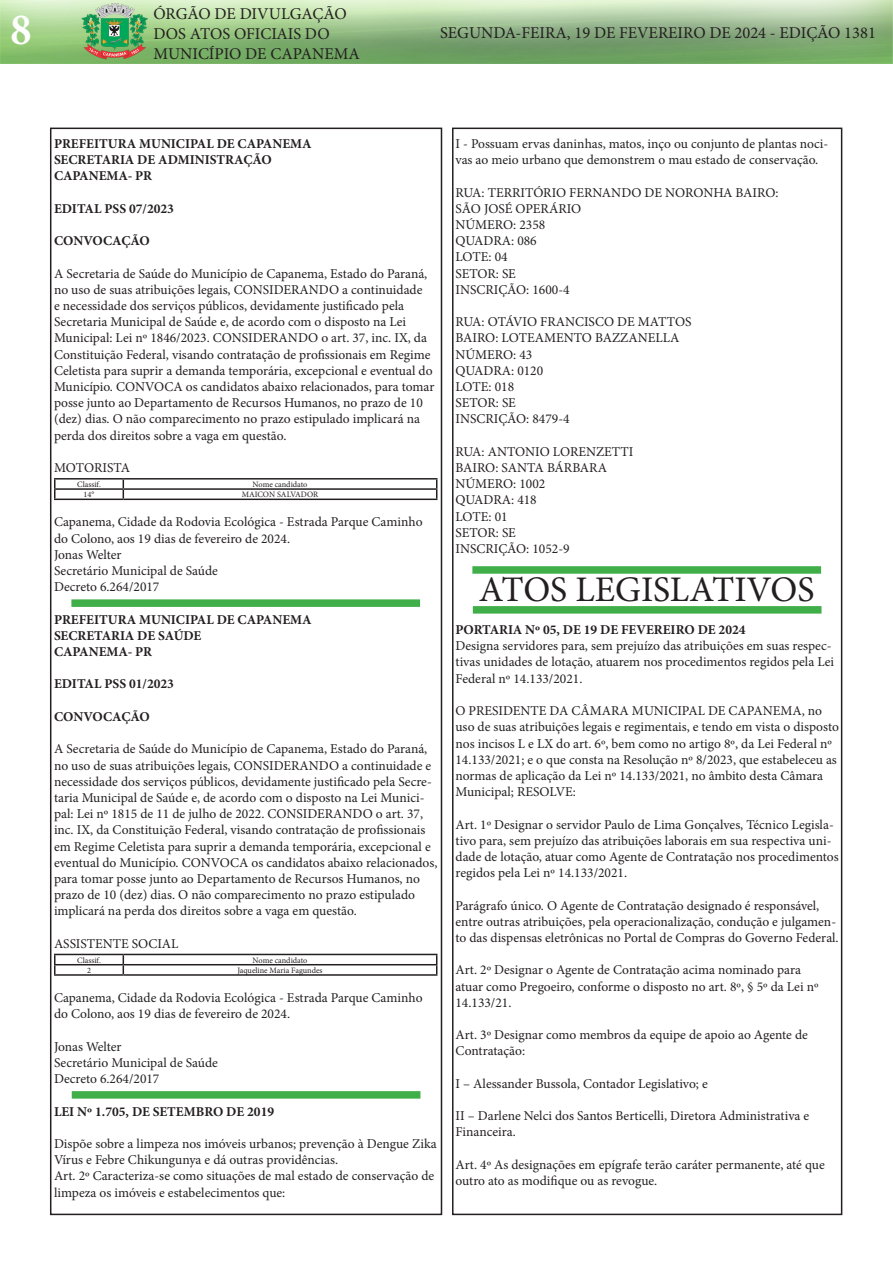
<style>
.page{position:relative;width:893px;height:1263px;background:#fff}
.page>*{position:absolute;margin:0;border:0;box-sizing:border-box;transform-origin:0 0}
.t1{font:700 condensed 45px "Minion Pro";color:#fff}
.t2{font:36px "Minion Pro";color:#231f20}
.t3{font:16.5px/19.8px "Minion Pro";color:#231f20}
.t4{font:13.5px/16.2px "Minion Pro";color:#231f20}
.t5{font:700 13.5px "Minion Pro";color:#231f20}
.t6{font:8.25px "Minion Pro";color:#231f20}
</style>
<div class="page">
<div style="left:50px;top:128px;width:392px;height:1087px;border:2px solid #231f20"></div>
<img style="left:0;top:0;width:893px;height:64px">
<div style="left:452px;top:128px;width:390px;height:1087px;border:2px solid #231f20"></div>
<hr style="left:54px;top:478px;width:69px;height:2px;background:#231f20">
<hr style="left:123px;top:478px;width:314px;height:2px;background:#231f20">
<hr style="left:54px;top:488px;width:69px;height:2px;background:#231f20">
<svg style="left:54px;top:480px;width:2px;height:19px"></svg>
<hr style="left:123px;top:488px;width:314px;height:2px;background:#231f20">
<svg style="left:123px;top:480px;width:1px;height:19px"></svg>
<svg style="left:436px;top:480px;width:1px;height:19px"></svg>
<hr style="left:54px;top:499px;width:69px;height:1px;background:#231f20">
<hr style="left:123px;top:499px;width:314px;height:1px;background:#231f20">
<hr style="left:54px;top:954px;width:69px;height:1px;background:#231f20">
<hr style="left:123px;top:954px;width:314px;height:1px;background:#231f20">
<hr style="left:54px;top:964px;width:69px;height:1px;background:#231f20">
<svg style="left:54px;top:955px;width:2px;height:19px"></svg>
<hr style="left:123px;top:964px;width:314px;height:1px;background:#231f20">
<svg style="left:123px;top:955px;width:1px;height:19px"></svg>
<svg style="left:436px;top:955px;width:1px;height:19px"></svg>
<hr style="left:54px;top:974px;width:69px;height:2px;background:#231f20">
<hr style="left:123px;top:974px;width:314px;height:2px;background:#231f20">
<div style="left:72px;top:1091px;width:348px;height:8px;background:#40ae49"></div>
<div style="left:71px;top:599px;width:349px;height:8px;background:#40ae49"></div>
<div style="left:473px;top:606px;width:348px;height:8px;background:#40ae49"></div>
<div style="left:472px;top:566px;width:349px;height:8px;background:#40ae49"></div>
<h1 class="t1" style="left:11px;top:-1px;width:22px">8</h1>
<p class="t3" style="left:153px;top:4px;width:208px">ÓRGÃO DE DIVULGAÇÃO<br>DOS ATOS OFICIAIS DO<br>MUNICÍPIO DE CAPANEMA</p>
<p class="t3" style="left:440px;top:23px;width:437px">SEGUNDA-FEIRA, 19 DE FEVEREIRO DE 2024 - EDIÇÃO 1381</p>
<p class="t5" style="left:54px;top:134px;width:259px">PREFEITURA MUNICIPAL DE CAPANEMA</p>
<p class="t5" style="left:54px;top:150px;width:219px">SECRETARIA DE ADMINISTRAÇÃO</p>
<p class="t5" style="left:54px;top:167px;width:100px">CAPANEMA- PR</p>
<p class="t5" style="left:54px;top:199px;width:122px">EDITAL PSS 07/2023</p>
<p class="t5" style="left:54px;top:231px;width:97px">CONVOCAÇÃO</p>
<p class="t4" style="left:54px;top:265px;width:382px">A Secretaria de Saúde do Município de Capanema, Estado do Paraná, no uso de suas atribuições legais, CONSIDERANDO a continuidade<br>e necessidade dos serviços públicos, devidamente justificado pela Secretaria Municipal de Saúde e, de acordo com o disposto na Lei Municipal: Lei nº 1846/2023. CONSIDERANDO o art. 37, inc. IX, da Constituição Federal, visando contratação de profissionais em Regime Celetista para suprir a demanda temporária, excepcional e eventual do Município. CONVOCA os candidatos abaixo relacionados, para tomar posse junto ao Departamento de Recursos Humanos, no prazo de 10 (dez) dias. O não comparecimento no prazo estipulado implicará na perda dos direitos sobre a vaga em questão.</p>
<p class="t4" style="left:54px;top:460px;width:78px">MOTORISTA</p>
<p class="t6" style="left:77px;top:479px;width:25px">Classif.</p>
<p class="t6" style="left:253px;top:479px;width:56px">Nome candidato</p>
<p class="t6" style="left:84px;top:489px;width:12px">14°</p>
<p class="t6" style="left:242px;top:489px;width:78px">MAICON SALVADOR</p>
<p class="t4" style="left:54px;top:514px;width:370px">Capanema, Cidade da Rodovia Ecológica - Estrada Parque Caminho do Colono, aos 19 dias de fevereiro de 2024.</p>
<p class="t4" style="left:54px;top:546px;width:69px">Jonas Welter</p>
<p class="t4" style="left:54px;top:563px;width:165px">Secretário Municipal de Saúde</p>
<p class="t4" style="left:54px;top:579px;width:107px">Decreto 6.264/2017</p>
<p class="t5" style="left:54px;top:610px;width:259px">PREFEITURA MUNICIPAL DE CAPANEMA</p>
<p class="t5" style="left:54px;top:626px;width:149px">SECRETARIA DE SAÚDE</p>
<p class="t5" style="left:54px;top:642px;width:100px">CAPANEMA- PR</p>
<p class="t5" style="left:54px;top:675px;width:122px">EDITAL PSS 01/2023</p>
<p class="t5" style="left:54px;top:707px;width:97px">CONVOCAÇÃO</p>
<p class="t4" style="left:54px;top:741px;width:385px">A Secretaria de Saúde do Município de Capanema, Estado do Paraná, no uso de suas atribuições legais, CONSIDERANDO a continuidade e necessidade dos serviços públicos, devidamente justificado pela Secre&shy;taria Municipal de Saúde e, de acordo com o disposto na Lei Munici&shy;pal: Lei nº 1815 de 11 de julho de 2022. CONSIDERANDO o art. 37, inc. IX, da Constituição Federal, visando contratação de profissionais em Regime Celetista para suprir a demanda temporária, excepcional e eventual do Município. CONVOCA os candidatos abaixo relacionados, para tomar posse junto ao Departamento de Recursos Humanos, no prazo de 10 (dez) dias. O não comparecimento no prazo estipulado implicará na perda dos direitos sobre a vaga em questão.</p>
<p class="t4" style="left:54px;top:935px;width:126px">ASSISTENTE SOCIAL</p>
<p class="t6" style="left:77px;top:954px;width:25px">Classif.</p>
<p class="t6" style="left:253px;top:954px;width:56px">Nome candidato</p>
<p class="t6" style="left:87px;top:965px;width:5px">2</p>
<p class="t6" style="left:237px;top:965px;width:87px">Jaqueline Maria Fagundes</p>
<p class="t4" style="left:54px;top:990px;width:370px">Capanema, Cidade da Rodovia Ecológica - Estrada Parque Caminho do Colono, aos 19 dias de fevereiro de 2024.</p>
<p class="t4" style="left:54px;top:1038px;width:69px">Jonas Welter</p>
<p class="t4" style="left:54px;top:1054px;width:165px">Secretário Municipal de Saúde</p>
<p class="t4" style="left:54px;top:1071px;width:107px">Decreto 6.264/2017</p>
<p class="t5" style="left:54px;top:1102px;width:222px">LEI Nº 1.705, DE SETEMBRO DE 2019</p>
<p class="t4" style="left:54px;top:1135px;width:384px">Dispõe sobre a limpeza nos imóveis urbanos; prevenção à Dengue Zika<br>Vírus e Febre Chikungunya e dá outras providências.</p>
<p class="t4" style="left:54px;top:1168px;width:382px">Art. 2º Caracteriza-se como situações de mal estado de conservação de limpeza os imóveis e estabelecimentos que:</p>
<p class="t4" style="left:455px;top:136px;width:374px">I - Possuam ervas daninhas, matos, inço ou conjunto de plantas noci&shy;vas ao meio urbano que demonstrem o mau estado de conservação.</p>
<p class="t4" style="left:455px;top:184px;width:325px">RUA: TERRITÓRIO FERNANDO DE NORONHA BAIRO:</p>
<p class="t4" style="left:455px;top:200px;width:127px">SÃO JOSÉ OPERÁRIO</p>
<p class="t4" style="left:455px;top:217px;width:91px">NÚMERO: 2358</p>
<p class="t4" style="left:455px;top:233px;width:83px">QUADRA: 086</p>
<p class="t4" style="left:455px;top:249px;width:54px">LOTE: 04</p>
<p class="t4" style="left:455px;top:265px;width:62px">SETOR: SE</p>
<p class="t4" style="left:455px;top:281px;width:116px">INSCRIÇÃO: 1600-4</p>
<p class="t4" style="left:455px;top:314px;width:238px">RUA: OTÁVIO FRANCISCO DE MATTOS</p>
<p class="t4" style="left:455px;top:330px;width:226px">BAIRO: LOTEAMENTO BAZZANELLA</p>
<p class="t4" style="left:455px;top:346px;width:78px">NÚMERO: 43</p>
<p class="t4" style="left:455px;top:362px;width:89px">QUADRA: 0120</p>
<p class="t4" style="left:455px;top:379px;width:60px">LOTE: 018</p>
<p class="t4" style="left:455px;top:395px;width:62px">SETOR: SE</p>
<p class="t4" style="left:455px;top:411px;width:116px">INSCRIÇÃO: 8479-4</p>
<p class="t4" style="left:455px;top:443px;width:179px">RUA: ANTONIO LORENZETTI</p>
<p class="t4" style="left:455px;top:460px;width:153px">BAIRO: SANTA BÁRBARA</p>
<p class="t4" style="left:455px;top:476px;width:91px">NÚMERO: 1002</p>
<p class="t4" style="left:455px;top:492px;width:83px">QUADRA: 418</p>
<p class="t4" style="left:455px;top:508px;width:54px">LOTE: 01</p>
<p class="t4" style="left:455px;top:524px;width:62px">SETOR: SE</p>
<p class="t4" style="left:455px;top:541px;width:116px">INSCRIÇÃO: 1052-9</p>
<p class="t2" style="left:479px;top:565px;width:337px">ATOS LEGISLATIVOS</p>
<p class="t5" style="left:455px;top:620px;width:292px">PORTARIA Nº 05, DE 19 DE FEVEREIRO DE 2024</p>
<p class="t4" style="left:455px;top:638px;width:380px">Designa servidores para, sem prejuízo das atribuições em suas respec&shy;tivas unidades de lotação, atuarem nos procedimentos regidos pela Lei<br>Federal nº 14.133/2021.</p>
<p class="t4" style="left:455px;top:703px;width:385px">O PRESIDENTE DA CÂMARA MUNICIPAL DE CAPANEMA, no uso de suas atribuições legais e regimentais, e tendo em vista o disposto nos incisos L e LX do art. 6º, bem como no artigo 8º, da Lei Federal nº 14.133/2021; e o que consta na Resolução nº 8/2023, que estabeleceu as normas de aplicação da Lei nº 14.133/2021, no âmbito desta Câmara Municipal; RESOLVE:</p>
<p class="t4" style="left:455px;top:816px;width:385px">Art. 1º Designar o servidor Paulo de Lima Gonçalves, Técnico Legisla&shy;tivo para, sem prejuízo das atribuições laborais em sua respectiva uni&shy;dade de lotação, atuar como Agente de Contratação nos procedimentos regidos pela Lei nº 14.133/2021.</p>
<p class="t4" style="left:455px;top:897px;width:385px">Parágrafo único. O Agente de Contratação designado é responsável, entre outras atribuições, pela operacionalização, condução e julgamen&shy;to das dispensas eletrônicas no Portal de Compras do Governo Federal.</p>
<p class="t4" style="left:455px;top:962px;width:365px">Art. 2º Designar o Agente de Contratação acima nominado para atuar como Pregoeiro, conforme o disposto no art. 8º, § 5º da Lei nº<br>14.133/21.</p>
<p class="t4" style="left:455px;top:1027px;width:354px">Art. 3º Designar como membros da equipe de apoio ao Agente de<br>Contratação:</p>
<p class="t4" style="left:455px;top:1075px;width:254px">I – Alessander Bussola, Contador Legislativo; e</p>
<p class="t4" style="left:455px;top:1108px;width:355px">II – Darlene Nelci dos Santos Berticelli, Diretora Administrativa e<br>Financeira.</p>
<p class="t4" style="left:455px;top:1156px;width:371px">Art. 4º As designações em epígrafe terão caráter permanente, até que outro ato as modifique ou as revogue.</p>
</div>
